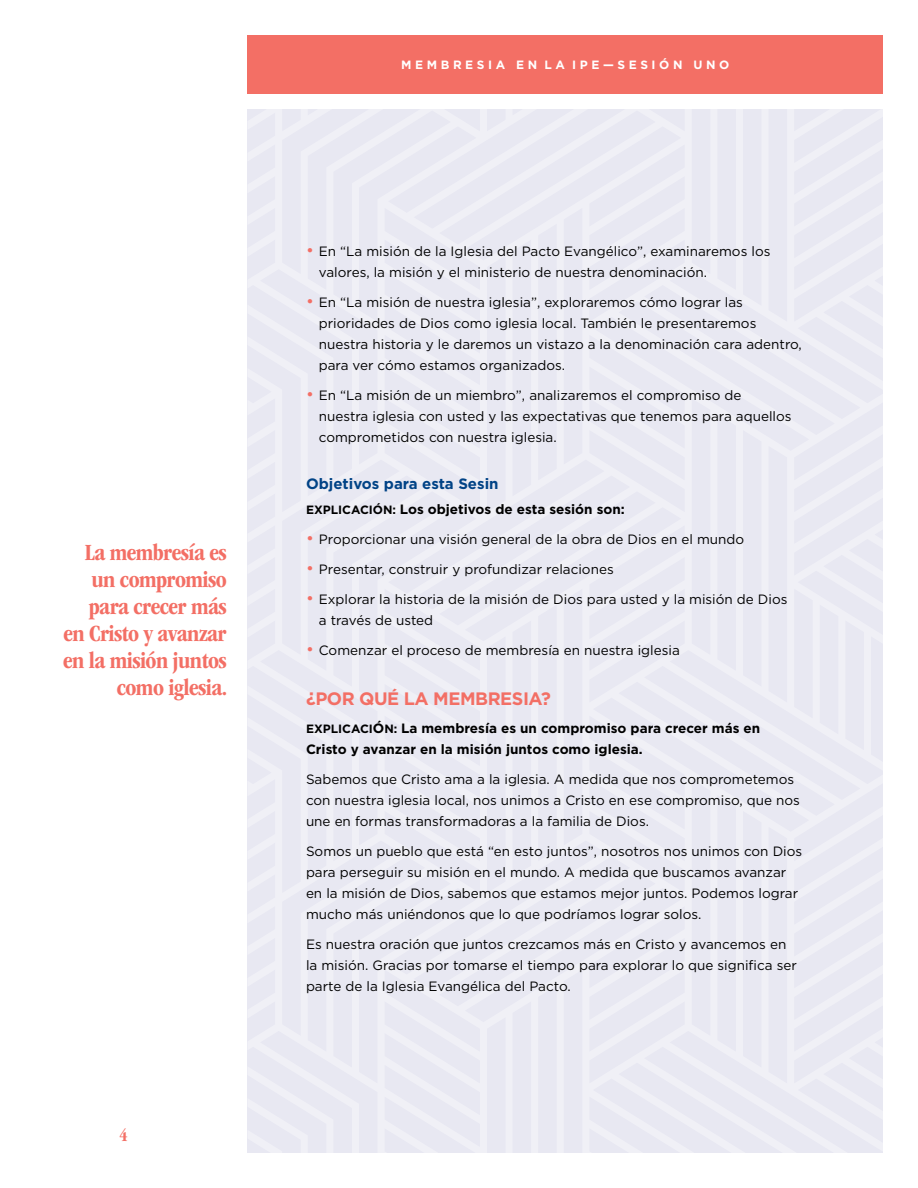
<style>
.page{position:relative;width:918px;height:1188px;background:#fff}
.page>*{position:absolute;margin:0;border:0;box-sizing:border-box;transform-origin:0 0}
.Sidebar-Quote{font:700 condensed 24px/27px "ITC Garamond Std";letter-spacing:-.025em;color:#f36f65;text-align:right}
.Headling{font:700 18px "Gotham";letter-spacing:-.025em;color:#f36f65}
.t1{font:700 condensed 18px "ITC Garamond Std";color:#f36f65}
.Subhead{font:700 15px "Gotham";color:#014386}
.Body{font:13.5px/21px "Gotham";color:#000}
.Body-2{font:700 13.5px/21px "Gotham";color:#000}
.t2{font:700 12px "Gotham";color:#fff}
.s1{font-size:16.5px;color:#f36f65}
.s2{font-size:12px}
</style>
<div class="page">
<div style="left:247px;top:61px;width:636px;height:1092px;background:#e8e8f2"></div>
<div style="left:248px;top:35px;width:635px;height:59px;background:#f36f65"></div>
<p class="Sidebar-Quote" style="left:63px;top:539px;width:166px">La membresía es un compromiso para crecer más en Cristo y avanzar en la misión juntos como iglesia.</p>
<h2 class="t1" style="left:120px;top:1125px;width:10px">4</h2>
<p class="t2" style="left:401px;top:57px;width:330px">M E M B R E S I A E N L A I P E — S E S I Ó N U N O</p>
<p class="Body" style="left:319px;top:241px;width:453px;text-indent:-13px"><span class="s1">•</span> En “La misión de la Iglesia del Pacto Evangélico”, examinaremos los valores, la misión y el ministerio de nuestra denominación.</p>
<p class="Body" style="left:319px;top:292px;width:485px;text-indent:-13px"><span class="s1">•</span> En “La misión de nuestra iglesia”, exploraremos cómo lograr las prioridades de Dios como iglesia local. También le presentaremos nuestra historia y le daremos un vistazo a la denominación cara adentro, para ver cómo estamos organizados.</p>
<p class="Body" style="left:319px;top:385px;width:474px;text-indent:-13px"><span class="s1">•</span> En “La misión de un miembro”, analizaremos el compromiso de nuestra iglesia con usted y las expectativas que tenemos para aquellos comprometidos con nuestra iglesia.</p>
<p class="Subhead" style="left:306px;top:473px;width:194px">Objetivos para esta Sesin</p>
<p class="Body-2" style="left:306px;top:499px;width:320px"><span class="s2">EXPLICACIÓN:</span> Los objetivos de esta sesión son:</p>
<p class="Body" style="left:306px;top:529px;width:440px"><span class="s1">•</span> Proporcionar una visión general de la obra de Dios en el mundo</p>
<p class="Body" style="left:306px;top:559px;width:309px"><span class="s1">•</span> Presentar, construir y profundizar relaciones</p>
<p class="Body" style="left:319px;top:589px;width:470px;text-indent:-13px"><span class="s1">•</span> Explorar la historia de la misión de Dios para usted y la misión de Dios a través de usted</p>
<p class="Body" style="left:306px;top:640px;width:375px"><span class="s1">•</span> Comenzar el proceso de membresía en nuestra iglesia</p>
<p class="Headling" style="left:306px;top:686px;width:247px">¿POR QUÉ LA MEMBRESIA?</p>
<p class="Body-2" style="left:306px;top:718px;width:456px"><span class="s2">EXPLICACI</span>Ó<span class="s2">N:</span> La membresía es un compromiso para crecer más en<br>Cristo y avanzar en la misión juntos como iglesia.</p>
<p class="Body" style="left:306px;top:769px;width:495px">Sabemos que Cristo ama a la iglesia. A medida que nos comprometemos con nuestra iglesia local, nos unimos a Cristo en ese compromiso, que nos une en formas transformadoras a la familia de Dios.</p>
<p class="Body" style="left:306px;top:841px;width:498px">Somos un pueblo que está “en esto juntos”, nosotros nos unimos con Dios para perseguir su misión en el mundo. A medida que buscamos avanzar en la misión de Dios, sabemos que estamos mejor juntos. Podemos lograr mucho más uniéndonos que lo que podríamos lograr solos.</p>
<p class="Body" style="left:306px;top:934px;width:492px">Es nuestra oración que juntos crezcamos más en Cristo y avancemos en la misión. Gracias por tomarse el tiempo para explorar lo que significa ser parte de la Iglesia Evangélica del Pacto.</p>
</div>
